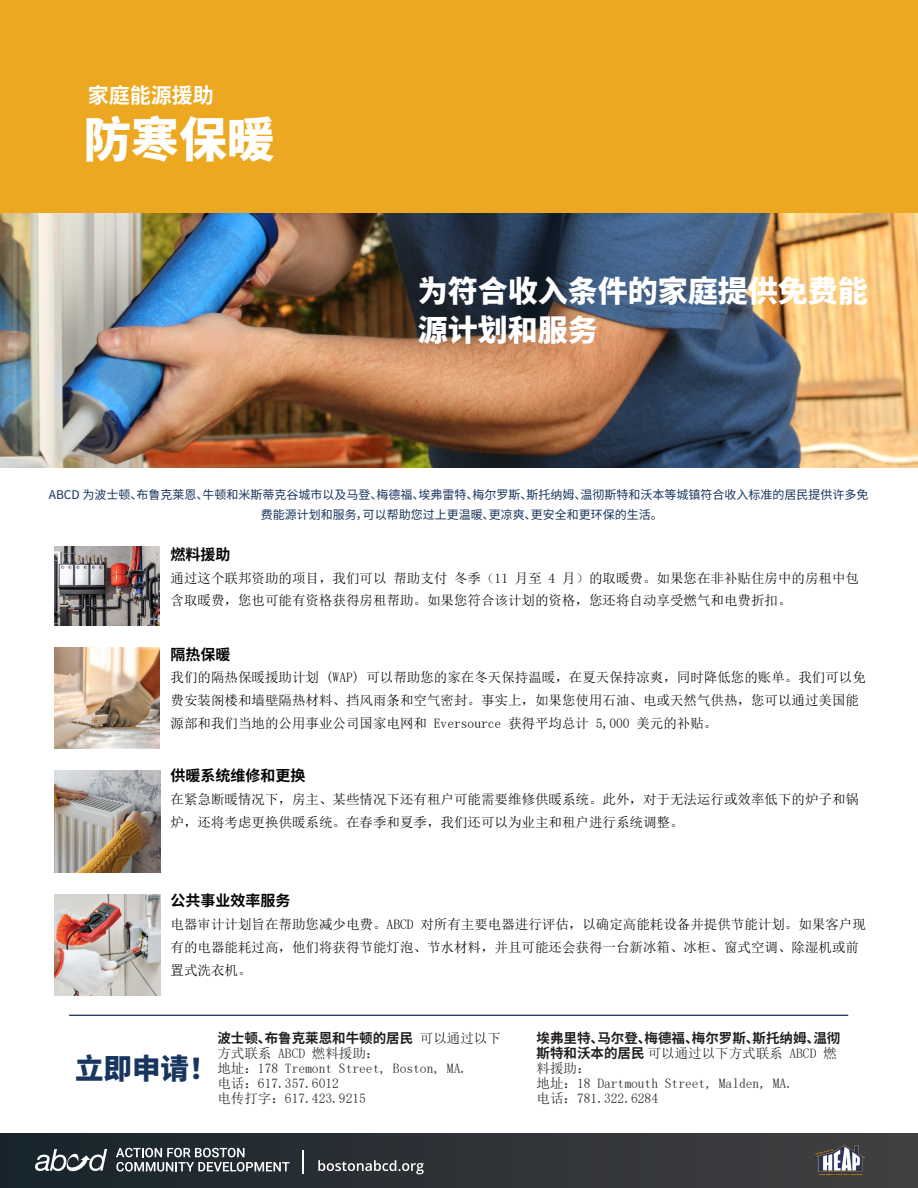
<style>
.page{position:relative;width:918px;height:1188px;background:#fff}
.page>*{position:absolute;margin:0;border:0;box-sizing:border-box;transform-origin:0 0}
.t1{font:800 47.85px "Source Han Sans CN";color:#fff}
.t2{font:800 30px/39px "Source Han Sans CN";color:#fff}
.t3{font:800 28.5px "Source Han Sans CN";color:#17355e}
.t4{font:700 21px "Source Han Sans CN";color:#fff}
.t5{font:700 15px "Source Han Sans CN";color:#040503}
.t6{font:13.5px/22.8px "Sim Sun";color:#040503}
.t7{font:13.5px/15px "Sim Sun";color:#231f20}
.t8{font:700 13.5px/15px "Source Han Sans CN";color:#231f20}
.t9{font:12px/19.8px "Source Han Sans CN";color:#17355e;text-align:center}
.s1{font-family:"Source Han Sans CN";font-weight:700}
.s2{font-family:"Sim Sun";font-weight:400}
</style>
<div class="page">
<img style="left:0;top:213px;width:918px;height:255px">
<div style="left:0;top:0;width:918px;height:213px;background:#eba820"></div>
<img style="left:54px;top:546px;width:106px;height:80px">
<img style="left:54px;top:648px;width:106px;height:101px">
<div style="left:0;top:1133px;width:918px;height:55px;background:linear-gradient(to right,#19252d,#424042)"></div>
<img style="left:813px;top:1134px;width:54px;height:54px">
<svg style="left:35px;top:1149px;width:72px;height:23px"></svg>
<svg style="left:116px;top:1148px;width:174px;height:24px;background:#5f666a"></svg>
<svg style="left:318px;top:1160px;width:106px;height:14px"></svg>
<svg style="left:303px;top:1150px;width:1px;height:24px"></svg>
<hr style="left:69px;top:1015px;width:779px;height:1px;background:#17355e">
<img style="left:54px;top:771px;width:106px;height:101px">
<img style="left:54px;top:894px;width:106px;height:102px">
<p class="t4" style="left:88px;top:84px;width:127px">家庭能源援助</p>
<p class="t1" style="left:83px;top:112px;width:193px">防寒保暖</p>
<p class="t2" style="left:418px;top:272px;width:451px">为符合收入条件的家庭提供免费能源计划和服务</p>
<p class="t9" style="left:49px;top:485px;width:821px">ABCD 为波士顿、布鲁克莱恩、牛顿和米斯蒂克谷城市以及马登、梅德福、埃弗雷特、梅尔罗斯、斯托纳姆、温彻斯特和沃本等城镇符合收入标准的居民提供许多免费能源计划和服务，可以帮助您过上更温暖、更凉爽、更安全和更环保的生活。</p>
<p class="t5" style="left:171px;top:546px;width:62px">燃料援助</p>
<p class="t6" style="left:171px;top:566px;width:690px">通过这个联邦资助的项目，我们可以 帮助支付 冬季（11 月至 4 月）的取暖费。如果您在非补贴住房中的房租中包含取暖费，您也可能有资格获得房租帮助。如果您符合该计划的资格，您还将自动享受燃气和电费折扣。</p>
<p class="t5" style="left:171px;top:646px;width:62px">隔热保暖</p>
<p class="t6" style="left:171px;top:666px;width:697px">我们的隔热保暖援助计划 (WAP) 可以帮助您的家在冬天保持温暖，在夏天保持凉爽，同时降低您的账单。我们可以免费安装阁楼和墙壁隔热材料、挡风雨条和空气密封。事实上，如果您使用石油、电或天然气供热，您可以通过美国能源部和我们当地的公用事业公司国家电网和 Eversource 获得平均总计 5,000 美元的补贴。</p>
<p class="t5" style="left:171px;top:768px;width:137px">供暖系统维修和更换</p>
<p class="t6" style="left:171px;top:788px;width:690px">在紧急断暖情况下，房主、某些情况下还有租户可能需要维修供暖系统。此外，对于无法运行或效率低下的炉子和锅炉，还将考虑更换供暖系统。在春季和夏季，我们还可以为业主和租户进行系统调整。</p>
<p class="t5" style="left:171px;top:892px;width:122px">公共事业效率服务</p>
<p class="t6" style="left:171px;top:913px;width:697px">电器审计计划旨在帮助您减少电费。ABCD 对所有主要电器进行评估，以确定高能耗设备并提供节能计划。如果客户现有的电器能耗过高，他们将获得节能灯泡、节水材料，并且可能还会获得一台新冰箱、冰柜、窗式空调、除湿机或前置式洗衣机。</p>
<p class="t3" style="left:75px;top:1052px;width:144px">立即申请！</p>
<p class="t7" style="left:217px;top:1030px;width:285px"><span class="s1">波士顿、布鲁克莱恩和牛顿的居民</span> 可以通过以下方式联系 ABCD 燃料援助：</p>
<p class="t7" style="left:217px;top:1060px;width:251px">地址：178 Tremont Street, Boston, MA.</p>
<p class="t7" style="left:217px;top:1075px;width:123px">电话：617.357.6012</p>
<p class="t7" style="left:217px;top:1090px;width:150px">电传打字：617.423.9215</p>
<p class="t8" style="left:537px;top:1031px;width:305px">埃弗里特、马尔登、梅德福、梅尔罗斯、斯托纳姆、温彻斯特和沃本的居民 <span class="s2">可以通过以下方式联系 ABCD 燃料援助：</span></p>
<p class="t7" style="left:537px;top:1075px;width:258px">地址：18 Dartmouth Street, Malden, MA.</p>
<p class="t7" style="left:537px;top:1090px;width:123px">电话：781.322.6284</p>
</div>
